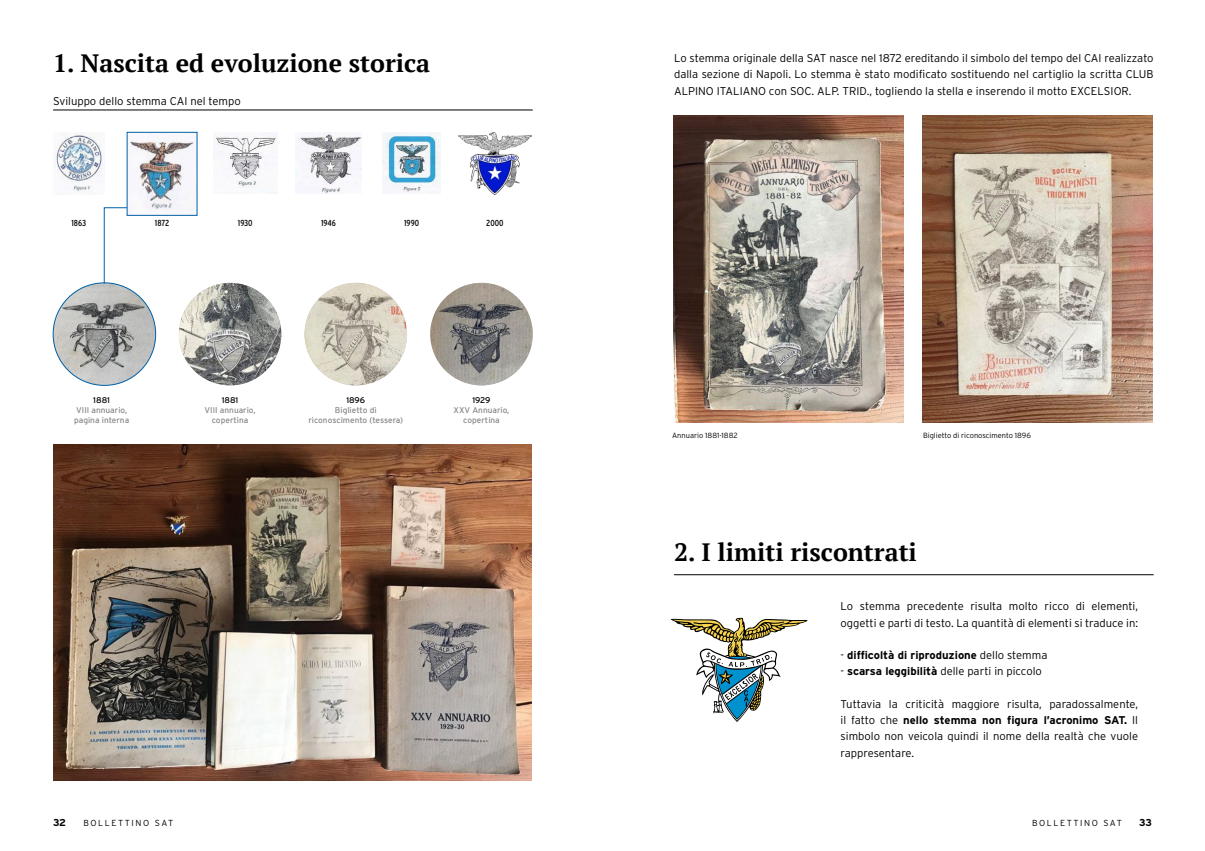
<style>
.page{position:relative;width:1205px;height:851px;background:#fff}
.page>*{position:absolute;margin:0;border:0;box-sizing:border-box;transform-origin:0 0}
.t1{font:700 25px "PT Serif";color:#000}
.t2{font:300 11.25px/16.2px "Interstate";color:#000;text-align:justify}
.t3{font:700 11.25px "Interstate";color:#000}
.t4{font:700 10px "Interstate";color:#000}
.t5{font:300 8.75px "Interstate";letter-spacing:.18em;color:#000}
.t6{font:8.75px "Interstate Condensed";color:#000}
.t7{font:8.25px/10px "Interstate";color:#878786;text-align:center}
.t8{font:8.25px "Interstate";letter-spacing:-.005em;color:#000}
.t9{font:300 7.5px "Interstate";color:#000}
.s1{font-weight:300}
.s2{font-weight:700}
</style>
<div class="page">
<img style="left:55px;top:132px;width:50px;height:60px">
<img style="left:129px;top:141px;width:66px;height:73px">
<div style="left:127px;top:132px;width:70px;height:84px;border:1px solid #0061a7"></div>
<img style="left:213px;top:132px;width:64px;height:57px">
<img style="left:296px;top:132px;width:65px;height:62px">
<img style="left:382px;top:132px;width:59px;height:60px">
<img style="left:458px;top:132px;width:73px;height:62px">
<img style="left:53px;top:444px;width:478px;height:336px">
<img style="left:53px;top:283px;width:103px;height:102px;border-radius:51px">
<img style="left:179px;top:283px;width:102px;height:102px;border-radius:51px">
<img style="left:430px;top:283px;width:103px;height:102px;border-radius:51px">
<img style="left:304px;top:283px;width:103px;height:102px;border-radius:51px">
<hr style="left:53px;top:110px;width:480px;height:1px;background:#000">
<hr style="left:674px;top:574px;width:479px;height:1px;background:#000">
<svg style="left:104px;top:207px;width:24px;height:77px"></svg>
<svg style="left:671px;top:617px;width:136px;height:105px"></svg>
<img style="left:673px;top:115px;width:231px;height:307px">
<img style="left:922px;top:115px;width:230px;height:307px">
<h1 class="t1" style="left:53px;top:47px;width:378px">1. Nascita ed evoluzione storica</h1>
<p class="t2" style="left:53px;top:92px;width:189px">Sviluppo dello stemma CAI nel tempo</p>
<p class="t6" style="left:72px;top:218px;width:16px">1863</p>
<p class="t6" style="left:155px;top:218px;width:16px">1872</p>
<p class="t6" style="left:238px;top:218px;width:16px">1930</p>
<p class="t6" style="left:321px;top:218px;width:16px">1946</p>
<p class="t6" style="left:404px;top:218px;width:16px">1990</p>
<p class="t6" style="left:486px;top:218px;width:19px">2000</p>
<p class="t8" style="left:93px;top:396px;width:18px">1881</p>
<p class="t7" style="left:74px;top:405px;width:57px;text-align:left">VIII annuario, pagina interna</p>
<p class="t8" style="left:222px;top:396px;width:18px">1881</p>
<p class="t7" style="left:205px;top:405px;width:52px">VIII annuario, copertina</p>
<p class="t8" style="left:346px;top:396px;width:20px">1896</p>
<p class="t7" style="left:308px;top:405px;width:96px">Biglietto di riconoscimento (tessera)</p>
<p class="t8" style="left:472px;top:396px;width:20px">1929</p>
<p class="t7" style="left:454px;top:405px;width:57px">XXV Annuario, copertina</p>
<p class="t2" style="left:674px;top:50px;width:481px">Lo stemma originale della SAT nasce nel 1872 ereditando il simbolo del tempo del CAI realizzato dalla sezione di Napoli. Lo stemma è stato modificato sostituendo nel cartiglio la scritta CLUB ALPINO ITALIANO con SOC. ALP. TRID., togliendo la stella e inserendo il motto EXCELSIOR.</p>
<p class="t9" style="left:672px;top:431px;width:67px">Annuario 1881-1882</p>
<p class="t9" style="left:923px;top:431px;width:109px">Biglietto di riconoscimento 1896</p>
<h1 class="t1" style="left:674px;top:535px;width:244px">2. I limiti riscontrati</h1>
<p class="t2" style="left:840px;top:598px;width:299px">Lo stemma precedente risulta molto ricco di elementi, oggetti e parti di testo. La quantità di elementi si traduce in:</p>
<p class="t3" style="left:840px;top:648px;width:208px"><span class="s1">-</span> difficoltà di riproduzione <span class="s1">dello stemma</span></p>
<p class="t2" style="left:840px;top:663px;width:203px">- <span class="s2">scarsa leggibilità</span> delle parti in piccolo</p>
<p class="t2" style="left:840px;top:695px;width:299px">Tuttavia la criticità maggiore risulta, paradossalmente, il fatto che <span class="s2">nello stemma non figura l’acronimo SAT.</span> Il simbolo non veicola quindi il nome della realtà che vuole rappresentare.</p>
<p class="t4" style="left:53px;top:817px;width:14px">32</p>
<p class="t5" style="left:83px;top:817px;width:91px">BOLLETTINO SAT</p>
<p class="t5" style="left:1032px;top:817px;width:91px">BOLLETTINO SAT</p>
<p class="t4" style="left:1139px;top:817px;width:14px">33</p>
</div>
